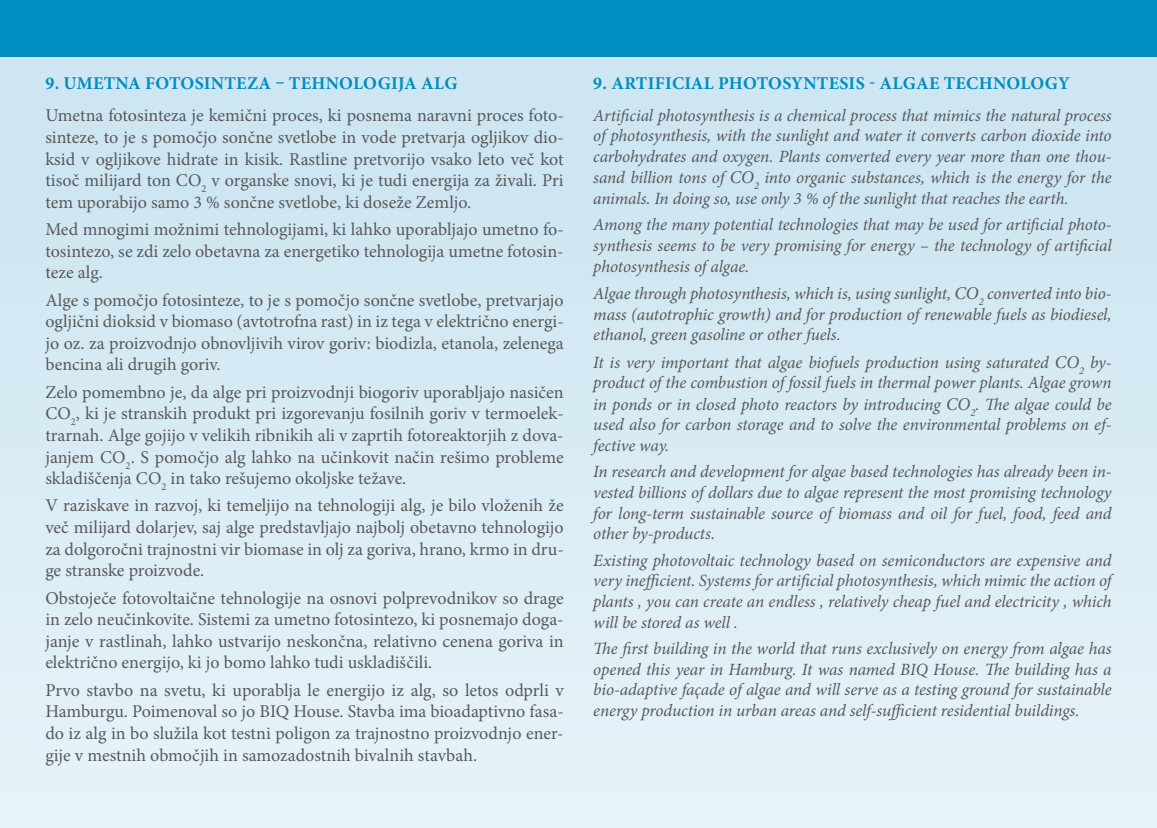
<style>
.page{position:relative;width:1157px;height:828px;background:#fff}
.page>*{position:absolute;margin:0;border:0;box-sizing:border-box;transform-origin:0 0}
.t1{font:18px/21.6px "Minion Pro";color:#58595b;text-align:justify}
.t2{font:700 18px "Minion Pro";letter-spacing:.015em;color:#008dc0}
.t3{font:italic 17.2px/20.6px "Minion Pro";letter-spacing:-.01em;color:#58595b;text-align:justify}
.s1{font-size:18px}
</style>
<div class="page">
<div style="left:0;top:0;width:1157px;height:828px;background:linear-gradient(to bottom,#c7e3f0,#e7f3f8)"></div>
<div style="left:0;top:0;width:1157px;height:57px;background:#008dc0"></div>
<p class="t2" style="left:45px;top:70px;width:268px">9. UMETNA FOTOSINTEZA – TEHNOLOGIJA</p>
<p class="t2" style="left:421px;top:70px;width:13px">ALG</p>
<p class="t1" style="left:45px;top:105px;width:520px">Umetna fotosinteza je kemični proces, ki posnema naravni proces foto&shy;sinteze, to je s pomočjo sončne svetlobe in vode pretvarja ogljikov dio&shy;ksid v ogljikove hidrate in kisik. Rastline pretvorijo vsako leto več kot tisoč milijard ton CO<sub>2</sub> v organske snovi, ki je tudi energija za živali. Pri tem uporabijo samo 3 % sončne svetlobe, ki doseže Zemljo.</p>
<p class="t1" style="left:45px;top:219px;width:520px">Med mnogimi možnimi tehnologijami, ki lahko uporabljajo umetno fo&shy;tosintezo, se zdi zelo obetavna za energetiko tehnologija umetne fotosin&shy;teze alg.</p>
<p class="t1" style="left:45px;top:289px;width:520px">Alge s pomočjo fotosinteze, to je s pomočjo sončne svetlobe, pretvarjajo ogljični dioksid v biomaso (avtotrofna rast) in iz tega v električno energi&shy;jo oz. za proizvodnjo obnovljivih virov goriv: biodizla, etanola, zelenega bencina ali drugih goriv.</p>
<p class="t1" style="left:45px;top:381px;width:520px">Zelo pomembno je, da alge pri proizvodnji biogoriv uporabljajo nasičen CO<sub>2</sub>, ki je stranskih produkt pri izgorevanju fosilnih goriv v termoelek&shy;trarnah. Alge gojijo v velikih ribnikih ali v zaprtih fotoreaktorjih z dova&shy;janjem CO<sub>2</sub>. S pomočjo alg lahko na učinkovit način rešimo probleme skladiščenja CO<sub>2</sub> in tako rešujemo okoljske težave.</p>
<p class="t1" style="left:45px;top:495px;width:520px">V raziskave in razvoj, ki temeljijo na tehnologiji alg, je bilo vloženih že več milijard dolarjev, saj alge predstavljajo najbolj obetavno tehnologijo za dolgoročni trajnostni vir biomase in olj za goriva, hrano, krmo in dru&shy;ge stranske proizvode.</p>
<p class="t1" style="left:45px;top:587px;width:520px">Obstoječe fotovoltaične tehnologije na osnovi polprevodnikov so drage in zelo neučinkovite. Sistemi za umetno fotosintezo, ki posnemajo doga&shy;janje v rastlinah, lahko ustvarijo neskončna, relativno cenena goriva in električno energijo, ki jo bomo lahko tudi uskladiščili.</p>
<p class="t1" style="left:45px;top:679px;width:520px">Prvo stavbo na svetu, ki uporablja le energijo iz alg, so letos odprli v Hamburgu. Poimenoval so jo BIQ House. Stavba ima bioadaptivno fasa&shy;do iz alg in bo služila kot testni poligon za trajnostno proizvodnjo ener&shy;gije v mestnih območjih in samozadostnih bivalnih stavbah.</p>
<p class="t2" style="left:593px;top:70px;width:312px">9. ARTIFICIAL PHOTOSYNTESIS - ALGAE</p>
<p class="t2" style="left:943px;top:70px;width:14px">TECHNOLOGY</p>
<p class="t3" style="left:593px;top:105px;width:520px">Artificial photosynthesis is a chemical process that mimics the natural process of photosynthesis, with the sunlight and water it converts carbon dioxide into carbohydrates and oxygen. Plants converted every year more than one thou&shy;sand billion tons of <span class="s1">CO</span><sub>2</sub> into organic substances, which is the energy for the animals. In doing so, use only 3 % of the sunlight that reaches the earth.</p>
<p class="t3" style="left:593px;top:214px;width:520px">Among the many potential technologies that may be used for artificial photo&shy;synthesis seems to be very promising for energy – the technology of artificial photosynthesis of algae.</p>
<p class="t3" style="left:593px;top:283px;width:520px">Algae through photosynthesis, which is, using sunlight, <span class="s1">CO</span><sub>2</sub> converted into bio&shy;mass (autotrophic growth) and for production of renewable fuels as biodiesel, ethanol, green gasoline or other fuels.</p>
<p class="t3" style="left:593px;top:351px;width:520px">It is very important that algae biofuels production using saturated <span class="s1">CO</span><sub>2</sub> by&shy;product of the combustion of fossil fuels in thermal power plants. Algae grown in ponds or in closed photo reactors by introducing <span class="s1">CO</span><sub>2</sub>. The algae could be used also for carbon storage and to solve the environmental problems on ef&shy;fective way.</p>
<p class="t3" style="left:593px;top:461px;width:520px">In research and development for algae based technologies has already been in&shy;vested billions of dollars due to algae represent the most promising technology for long-term sustainable source of biomass and oil for fuel, food, feed and other by-products.</p>
<p class="t3" style="left:593px;top:550px;width:520px">Existing photovoltaic technology based on semiconductors are expensive and very inefficient. Systems for artificial photosynthesis, which mimic the action of plants , you can create an endless , relatively cheap fuel and electricity , which will be stored as well .</p>
<p class="t3" style="left:593px;top:638px;width:520px">The first building in the world that runs exclusively on energy from algae has opened this year in Hamburg. It was named BIQ House. The building has a bio-adaptive façade of algae and will serve as a testing ground for sustainable energy production in urban areas and self-sufficient residential buildings.</p>
</div>
